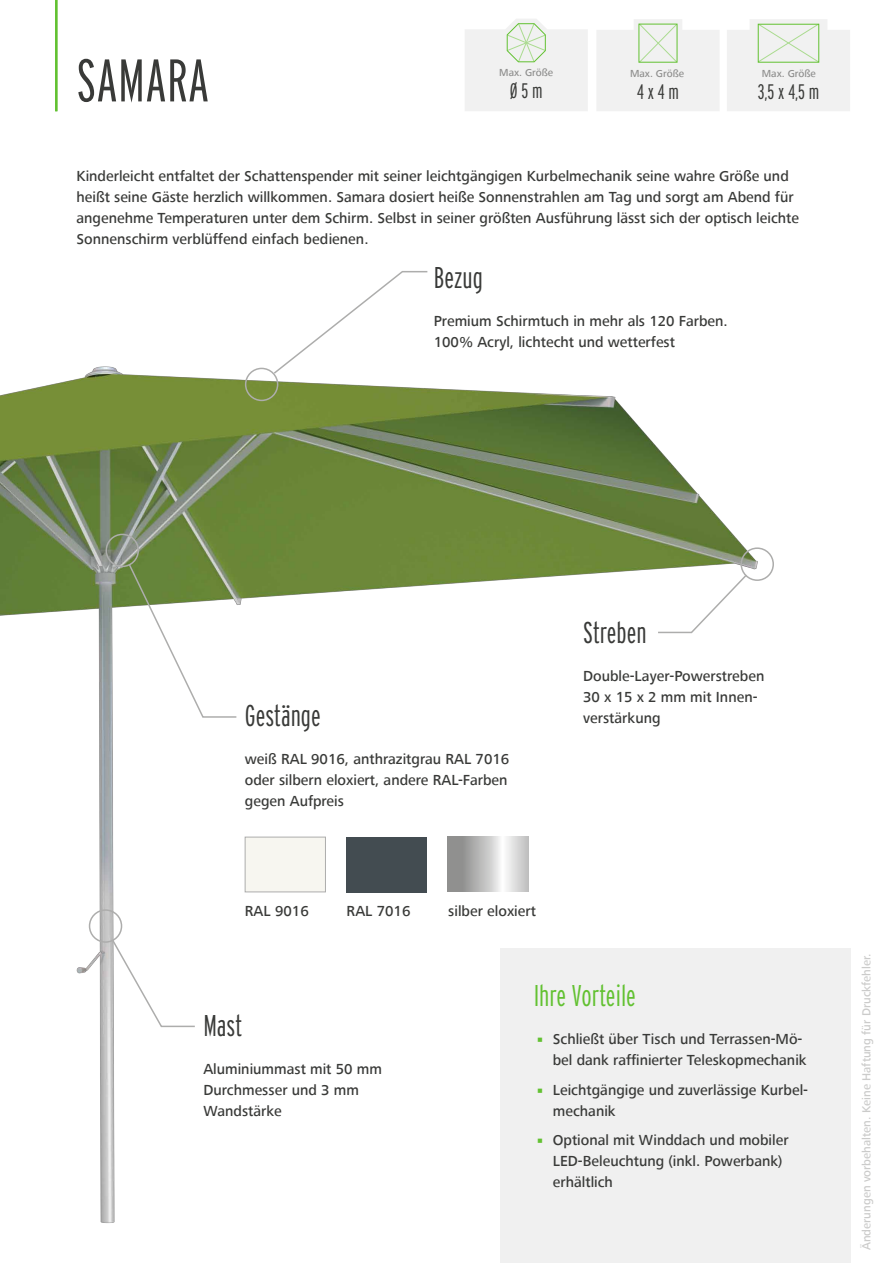
<style>
.page{position:relative;width:893px;height:1263px;background:#fff}
.page>*{position:absolute;margin:0;border:0;box-sizing:border-box;transform-origin:0 0}
.t1{font:300 60px "Interstate Compressed";color:#393a38}
.t2{font:300 30px "Interstate Compressed";color:#393a38}
.t3{font:300 30px "Interstate Compressed";color:#62c131}
.t4{font:300 21px "Interstate Compressed";color:#393a38}
.t5{font:500 15px/21px "Frutiger Next Com";color:#393a38}
.t6{font:500 12px "Frutiger Next Com";color:#cbcbca}
.t7{font:500 10.5px "Frutiger Next Com";color:#8e8e8d}
.s1{font-family:"Warema Nimbus Cnd";font-weight:400;color:#62c131}
</style>
<div class="page">
<img style="left:0;top:366px;width:774px;height:857px">
<div style="left:500px;top:948px;width:350px;height:315px;background:#f0f0f0"></div>
<svg style="left:465px;top:19px;width:123px;height:92px"></svg>
<svg style="left:727px;top:19px;width:123px;height:92px"></svg>
<div style="left:758px;top:24px;width:61px;height:39px;border:1px solid #62c131"></div>
<svg style="left:597px;top:19px;width:122px;height:92px"></svg>
<div style="left:740px;top:547px;width:34px;height:34px;border:2px solid #adadac;border-radius:50%"></div>
<svg style="left:272px;top:271px;width:157px;height:104px"></svg>
<div style="left:89px;top:909px;width:33px;height:34px;border:2px solid #adadac;border-radius:50%"></div>
<svg style="left:111px;top:938px;width:85px;height:90px"></svg>
<div style="left:245px;top:837px;width:81px;height:55px;background:#f7f6f0;border:1px solid #adadac"></div>
<div style="left:347px;top:837px;width:80px;height:55px;background:#434c51"></div>
<div style="left:245px;top:368px;width:33px;height:33px;border:2px solid #adadac;border-radius:50%"></div>
<div style="left:106px;top:534px;width:33px;height:33px;border:2px solid #adadac;border-radius:50%"></div>
<svg style="left:127px;top:562px;width:111px;height:156px"></svg>
<svg style="left:656px;top:573px;width:92px;height:61px"></svg>
<svg style="left:448px;top:836px;width:81px;height:55px;background:#c1c1c1"></svg>
<hr style="left:55px;top:0;width:2px;height:111px;background:#62c131">
<h1 class="t1" style="left:76px;top:47px;width:134px">SAMARA</h1>
<p class="t7" style="left:499px;top:67px;width:55px">Max. Größe</p>
<p class="t7" style="left:630px;top:67px;width:55px">Max. Größe</p>
<p class="t7" style="left:762px;top:67px;width:55px">Max. Größe</p>
<h3 class="t4" style="left:510px;top:79px;width:34px">Ø 5 m</h3>
<h3 class="t4" style="left:637px;top:79px;width:43px">4 x 4 m</h3>
<h3 class="t4" style="left:758px;top:79px;width:63px">3,5 x 4,5 m</h3>
<p class="t5" style="left:76px;top:165px;width:724px">Kinderleicht entfaltet der Schattenspender mit seiner leichtgängigen Kurbelmechanik seine wahre Größe und heißt seine Gäste herzlich willkommen. Samara dosiert heiße Sonnenstrahlen am Tag und sorgt am Abend für angenehme Temperaturen unter dem Schirm. Selbst in seiner größten Ausführung lässt sich der optisch leichte Sonnenschirm verblüffend einfach bedienen.</p>
<h2 class="t2" style="left:434px;top:260px;width:51px">Bezug</h2>
<p class="t5" style="left:434px;top:310px;width:296px">Premium Schirmtuch in mehr als 120 Farben.<br>100% Acryl, lichtecht und wetterfest</p>
<h2 class="t2" style="left:583px;top:615px;width:65px">Streben</h2>
<p class="t5" style="left:583px;top:665px;width:183px">Double-Layer-Powerstreben<br>30 x 15 x 2 mm mit Innen-</p>
<h2 class="t2" style="left:245px;top:698px;width:77px">Gestänge</h2>
<p class="t5" style="left:583px;top:707px;width:79px">verstärkung</p>
<p class="t5" style="left:245px;top:748px;width:266px;text-align:justify">weiß RAL 9016, anthrazitgrau RAL 7016 oder silbern eloxiert, andere RAL-Farben gegen Aufpreis</p>
<p class="t5" style="left:245px;top:900px;width:65px">RAL 9016</p>
<p class="t5" style="left:347px;top:900px;width:65px">RAL 7016</p>
<p class="t5" style="left:448px;top:900px;width:89px">silber eloxiert</p>
<h2 class="t2" style="left:203px;top:1009px;width:40px">Mast</h2>
<p class="t5" style="left:203px;top:1058px;width:180px">Aluminiummast mit 50 mm<br>Durchmesser und 3 mm<br>Wandstärke</p>
<h2 class="t3" style="left:534px;top:979px;width:104px">Ihre Vorteile</h2>
<p class="t5" style="left:534px;top:1029px;width:274px;text-align:right"><span class="s1">▪</span> Schließt über Tisch und Terrassen-Mö&shy;bel dank raffinierter Teleskopmechanik</p>
<p class="t5" style="left:553px;top:1079px;width:257px;text-indent:-19px"><span class="s1">▪</span> Leichtgängige und zuverlässige Kurbel&shy;mechanik</p>
<p class="t5" style="left:553px;top:1130px;width:237px;text-indent:-19px"><span class="s1">▪</span> Optional mit Winddach und mobiler<br>LED-Beleuchtung (inkl. Powerbank) erhältlich</p>
<p class="t6" style="left:860px;top:1250px;width:299px;rotate:-90deg">Änderungen vorbehalten. Keine Haftung für Druckfehler.</p>
</div>
